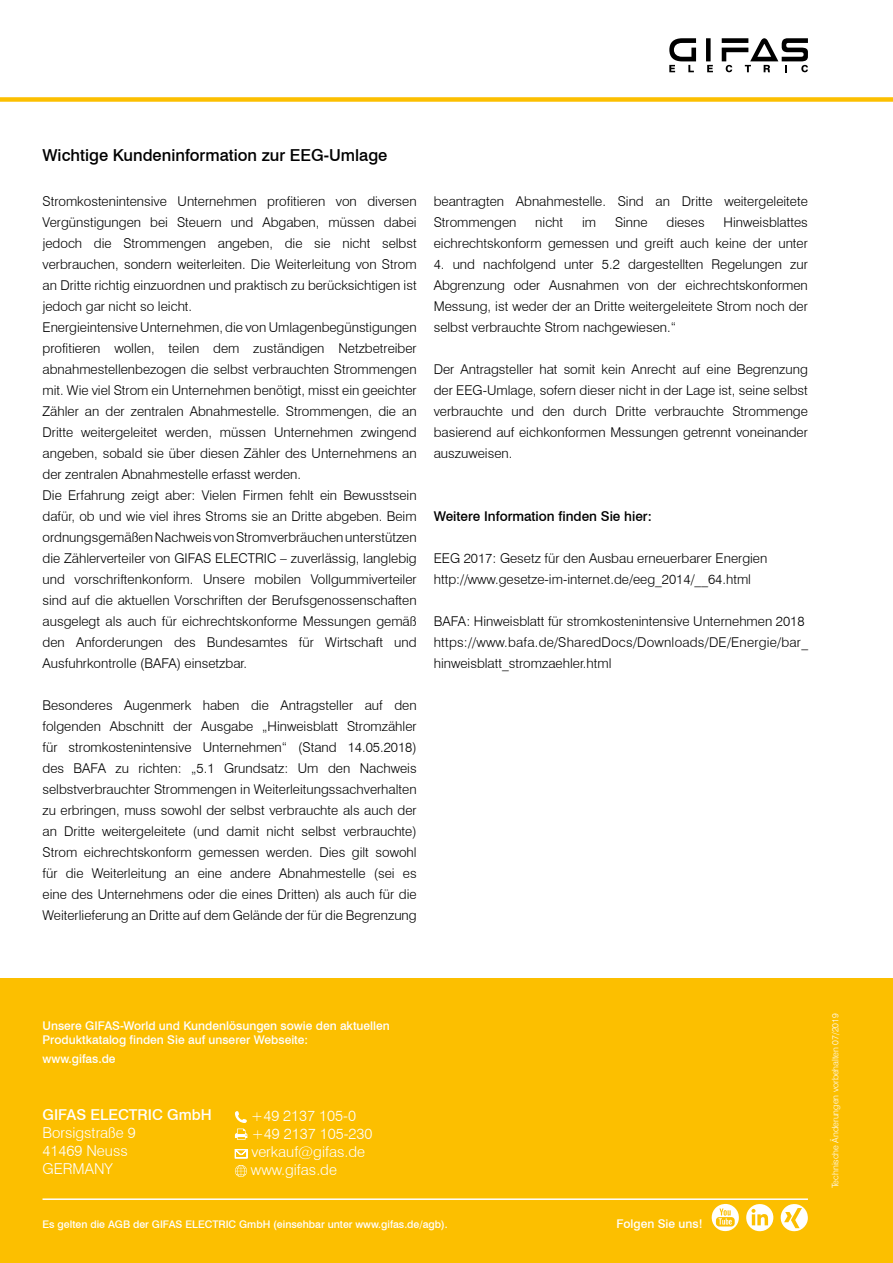
<style>
.page{position:relative;width:893px;height:1263px;background:#fff}
.page>*{position:absolute;margin:0;border:0;box-sizing:border-box;transform-origin:0 0}
.t1{font:500 16.5px "Swiss 721 BT";color:#000}
.t2{font:300 15px/18px "Swiss 721 BT";color:#fff}
.t3{font:500 15px "Swiss 721 BT";color:#fff}
.t4{font:300 13.5px/21px "Swiss 721 BT";color:#000}
.t5{font:500 13.5px "Swiss 721 BT";color:#000}
.t6{font:500 12px/14.4px "Swiss 721 BT";color:#fff}
.t7{font:500 10.5px "Swiss 721 BT";color:#fff}
.t8{font:300 9px "Swiss 721 BT";color:#fff}
</style>
<div class="page">
<div style="left:0;top:97px;width:893px;height:5px;background:#fcbf00"></div>
<div style="left:706px;top:38px;width:5px;height:23px;background:#000"></div>
<svg style="left:669px;top:38px;width:27px;height:34px"></svg>
<svg style="left:707px;top:65px;width:6px;height:7px"></svg>
<svg style="left:722px;top:38px;width:86px;height:34px"></svg>
<div style="left:0;top:978px;width:893px;height:285px;background:#fcbf00"></div>
<svg style="left:235px;top:1111px;width:12px;height:29px"></svg>
<svg style="left:235px;top:1149px;width:12px;height:9px"></svg>
<svg style="left:235px;top:1165px;width:12px;height:12px"></svg>
<svg style="left:746px;top:1204px;width:27px;height:27px"></svg>
<svg style="left:780px;top:1204px;width:28px;height:27px"></svg>
<svg style="left:711px;top:1204px;width:28px;height:27px"></svg>
<hr style="left:43px;top:1198px;width:765px;height:2px;background:#fff">
<p class="t1" style="left:43px;top:145px;width:346px">Wichtige Kundeninformation zur EEG-Umlage</p>
<p class="t4" style="left:43px;top:190px;width:376px">Stromkostenintensive Unternehmen profitieren von diversen Vergünstigungen bei Steuern und Abgaben, müssen dabei jedoch die Strommengen angeben, die sie nicht selbst verbrauchen, sondern weiterleiten. Die Weiterleitung von Strom an Dritte richtig einzuordnen und praktisch zu berücksichtigen ist jedoch gar nicht so leicht.<br>Energieintensive Unternehmen, die von Umlagenbegünstigungen profitieren wollen, teilen dem zuständigen Netzbetreiber abnahmestellenbezogen die selbst verbrauchten Strommengen mit. Wie viel Strom ein Unternehmen benötigt, misst ein geeichter Zähler an der zentralen Abnahmestelle. Strommengen, die an Dritte weitergeleitet werden, müssen Unternehmen zwingend angeben, sobald sie über diesen Zähler des Unternehmens an der zentralen Abnahmestelle erfasst werden.<br>Die Erfahrung zeigt aber: Vielen Firmen fehlt ein Bewusstsein dafür, ob und wie viel ihres Stroms sie an Dritte abgeben. Beim ordnungsgemäßen Nachweis von Stromverbräuchen unterstützen die Zählerverteiler von GIFAS ELECTRIC – zuverlässig, langlebig und vorschriftenkonform. Unsere mobilen Vollgummiverteiler sind auf die aktuellen Vorschriften der Berufsgenossenschaften ausgelegt als auch für eichrechtskonforme Messungen gemäß den Anforderungen des Bundesamtes für Wirtschaft und Ausfuhrkontrolle (BAFA) einsetzbar.</p>
<p class="t4" style="left:43px;top:695px;width:376px;text-align:justify">Besonderes Augenmerk haben die Antragsteller auf den folgenden Abschnitt der Ausgabe „Hinweisblatt Stromzähler für stromkostenintensive Unternehmen“ (Stand 14.05.2018) des BAFA zu richten: „5.1 Grundsatz: Um den Nachweis selbstverbrauchter Strommengen in Weiterleitungssachverhalten zu erbringen, muss sowohl der selbst verbrauchte als auch der an Dritte weitergeleitete (und damit nicht selbst verbrauchte)<br>Strom eichrechtskonform gemessen werden. Dies gilt sowohl für die Weiterleitung an eine andere Abnahmestelle (sei es eine des Unternehmens oder die eines Dritten) als auch für die Weiterlieferung an Dritte auf dem Gelände der für die Begrenzung</p>
<p class="t4" style="left:434px;top:191px;width:376px">beantragten Abnahmestelle. Sind an Dritte weitergeleitete<br>Strommengen</p>
<p class="t4" style="left:535px;top:212px;width:29px">nicht</p>
<p class="t4" style="left:582px;top:212px;width:16px">im</p>
<p class="t4" style="left:615px;top:212px;width:34px">Sinne</p>
<p class="t4" style="left:666px;top:212px;width:40px">dieses</p>
<p class="t4" style="left:434px;top:212px;width:376px;text-align:right">Hinweisblattes<br>eichrechtskonform gemessen und greift auch keine der unter</p>
<p class="t4" style="left:434px;top:254px;width:376px;text-align:justify">4. und nachfolgend unter 5.2 dargestellten Regelungen zur Abgrenzung oder Ausnahmen von der eichrechtskonformen Messung, ist weder der an Dritte weitergeleitete Strom noch der selbst verbrauchte Strom nachgewiesen.“</p>
<p class="t4" style="left:434px;top:359px;width:376px;text-align:justify">Der Antragsteller hat somit kein Anrecht auf eine Begrenzung der EEG-Umlage, sofern dieser nicht in der Lage ist, seine selbst verbrauchte und den durch Dritte verbrauchte Strommenge basierend auf eichkonformen Messungen getrennt voneinander auszuweisen.</p>
<p class="t5" style="left:434px;top:508px;width:220px">Weitere Information finden Sie hier:</p>
<p class="t4" style="left:434px;top:548px;width:335px">EEG 2017: Gesetz für den Ausbau erneuerbarer Energien http://www.gesetze-im-internet.de/eeg_2014/__64.html</p>
<p class="t4" style="left:434px;top:611px;width:376px">BAFA: Hinweisblatt für stromkostenintensive Unternehmen 2018 https://www.bafa.de/SharedDocs/Downloads/DE/Energie/bar_ hinweisblatt_stromzaehler.html</p>
<p class="t6" style="left:43px;top:1018px;width:349px">Unsere GIFAS-World und Kundenlösungen sowie den aktuellen<br>Produktkatalog finden Sie auf unserer Webseite:</p>
<p class="t6" style="left:43px;top:1051px;width:75px">www.gifas.de</p>
<p class="t3" style="left:43px;top:1106px;width:171px">GIFAS ELECTRIC GmbH</p>
<p class="t2" style="left:43px;top:1124px;width:95px">Borsigstraße 9<br>41469 Neuss<br>GERMANY</p>
<p class="t2" style="left:251px;top:1106px;width:123px">+49 2137 105-0 +49 2137 105-230 verkauf@gifas.de www.gifas.de</p>
<p class="t7" style="left:43px;top:1217px;width:407px">Es gelten die AGB der GIFAS ELECTRIC GmbH (einsehbar unter www.gifas.de/agb).</p>
<p class="t6" style="left:617px;top:1216px;width:87px">Folgen Sie uns!</p>
<p class="t8" style="left:830px;top:1188px;width:177px;rotate:-90deg">Technische Änderungen vorbehalten 07/2019</p>
</div>
